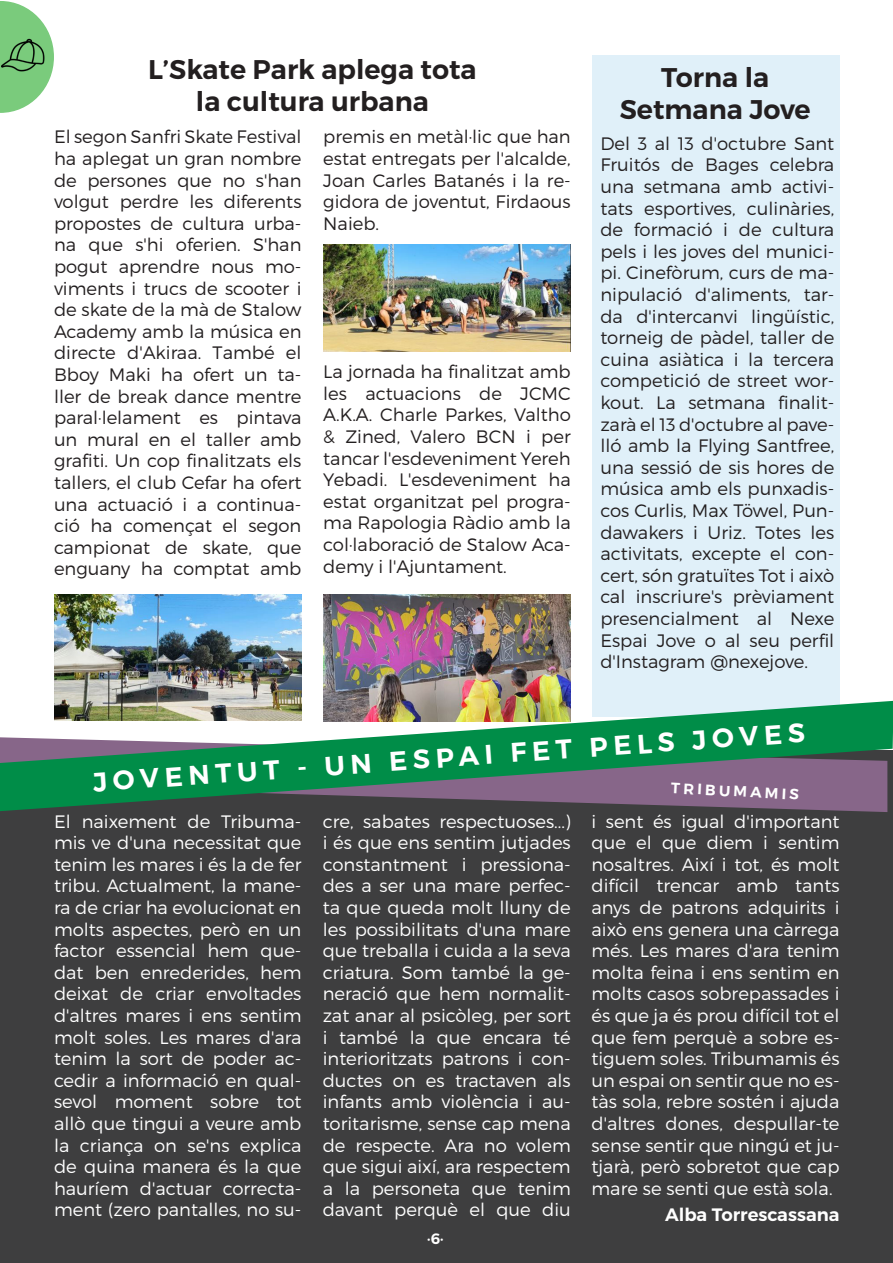
<style>
.page{position:relative;width:893px;height:1263px;background:#fff}
.page>*{position:absolute;margin:0;border:0;box-sizing:border-box;transform-origin:0 0}
.t1{font:600 27px "Montserrat";color:#231f20}
.t2{font:600 27px "Montserrat";color:#fff}
.t3{font:300 18px/21.6px "Montserrat";color:#231f20;text-align:justify}
.t4{font:300 18px/21.6px "Montserrat";color:#fff;text-align:justify}
.t5{font:600 18px "Montserrat";color:#fff}
.t6{font:600 15px "Montserrat";color:#fff}
</style>
<div class="page">
<div style="left:0;top:751px;width:893px;height:512px;background:#3e3e3f"></div>
<div style="left:592px;top:55px;width:247px;height:662px;background:#e0f0f9"></div>
<svg style="left:0;top:701px;width:893px;height:110px"></svg>
<svg style="left:0;top:1px;width:54px;height:112px"></svg>
<img style="left:2px;top:34px;width:42px;height:42px">
<img style="left:55px;top:594px;width:246px;height:126px">
<img style="left:323px;top:244px;width:248px;height:107px">
<img style="left:323px;top:594px;width:248px;height:128px">
<p class="t1" style="left:148px;top:53px;width:330px">L’Skate Park aplega tota</p>
<p class="t1" style="left:196px;top:84px;width:234px">la cultura urbana</p>
<p class="t3" style="left:54px;top:126px;width:249px">El segon Sanfri Skate Festival ha aplegat un gran nombre de persones que no s'han volgut perdre les diferents propostes de cultura urba&shy;na que s'hi oferien. S'han pogut aprendre nous mo&shy;viments i trucs de scooter i de skate de la mà de Stalow Academy amb la música en directe d'Akiraa. També el Bboy Maki ha ofert un ta&shy;ller de break dance mentre paral·lelament es pintava un mural en el taller amb grafiti. Un cop finalitzats els tallers, el club Cefar ha ofert una actuació i a continua&shy;ció ha començat el segon campionat de skate, que enguany ha comptat amb</p>
<p class="t3" style="left:323px;top:126px;width:249px">premis en metàl·lic que han estat entregats per l'alcalde, Joan Carles Batanés i la re&shy;gidora de joventut, Firdaous Naieb.</p>
<p class="t3" style="left:323px;top:361px;width:249px">La jornada ha finalitzat amb les actuacions de JCMC A.K.A. Charle Parkes, Valtho &amp; Zined, Valero BCN i per tancar l'esdeveniment Yereh Yebadi. L'esdeveniment ha estat organitzat pel progra&shy;ma Rapologia Ràdio amb la col·laboració de Stalow Aca&shy;demy i l'Ajuntament.</p>
<p class="t1" style="left:661px;top:61px;width:109px">Torna la</p>
<p class="t1" style="left:620px;top:93px;width:193px">Setmana Jove</p>
<p class="t3" style="left:600px;top:132px;width:235px">Del 3 al 13 d'octubre Sant Fruitós de Bages celebra una setmana amb activi&shy;tats esportives, culinàries, de formació i de cultura pels i les joves del munici&shy;pi. Cinefòrum, curs de ma&shy;nipulació d'aliments, tar&shy;da d'intercanvi lingüístic, torneig de pàdel, taller de cuina asiàtica i la tercera competició de street wor&shy;kout. La setmana finalit&shy;zarà el 13 d'octubre al pave&shy;lló amb la Flying Santfree, una sessió de sis hores de música amb els punxadis&shy;cos Curlis, Max Töwel, Pun&shy;dawakers i Uriz. Totes les activitats, excepte el con&shy;cert, són gratuïtes Tot i això cal inscriure's prèviament presencialment al Nexe Espai Jove o al seu perfil d'Instagram @nexejove.</p>
<p class="t2" style="left:92px;top:765px;width:715px;rotate:-4deg">JOVENTUT - UN ESPAI FET PELS JOVES</p>
<p class="t4" style="left:591px;top:810px;width:250px">i sent és igual d'important que el que diem i sentim nosaltres. Així i tot, és molt difícil trencar amb tants anys de patrons adquirits i això ens genera una càrrega més. Les mares d'ara tenim molta feina i ens sentim en molts casos sobrepassades i és que ja és prou difícil tot el que fem perquè a sobre es&shy;tiguem soles. Tribumamis és un espai on sentir que no es&shy;tàs sola, rebre sostén i ajuda d'altres dones, despullar-te sense sentir que ningú et ju&shy;tjarà, però sobretot que cap mare se senti que està sola.</p>
<p class="t5" style="left:665px;top:1203px;width:176px">Alba Torrescassana</p>
<p class="t6" style="left:672px;top:778px;width:130px;rotate:3deg">TRIBUMAMIS</p>
<p class="t4" style="left:54px;top:810px;width:249px">El naixement de Tribuma&shy;mis ve d'una necessitat que tenim les mares i és la de fer tribu. Actualment, la mane&shy;ra de criar ha evolucionat en molts aspectes, però en un factor essencial hem que&shy;dat ben enrederides, hem deixat de criar envoltades d'altres mares i ens sentim molt soles. Les mares d'ara tenim la sort de poder ac&shy;cedir a informació en qual&shy;sevol moment sobre tot allò que tingui a veure amb la criança on se'ns explica de quina manera és la que hauríem d'actuar correcta&shy;ment (zero pantalles, no su-</p>
<p class="t4" style="left:323px;top:810px;width:250px">cre, sabates respectuoses...) i és que ens sentim jutjades constantment i pressiona&shy;des a ser una mare perfec&shy;ta que queda molt lluny de les possibilitats d'una mare que treballa i cuida a la seva criatura. Som també la ge&shy;neració que hem normalit&shy;zat anar al psicòleg, per sort i també la que encara té interioritzats patrons i con&shy;ductes on es tractaven als infants amb violència i au&shy;toritarisme, sense cap mena de respecte. Ara no volem que sigui així, ara respectem a la personeta que tenim davant perquè el que diu</p>
<p class="t6" style="left:427px;top:1229px;width:18px">·6·</p>
</div>
